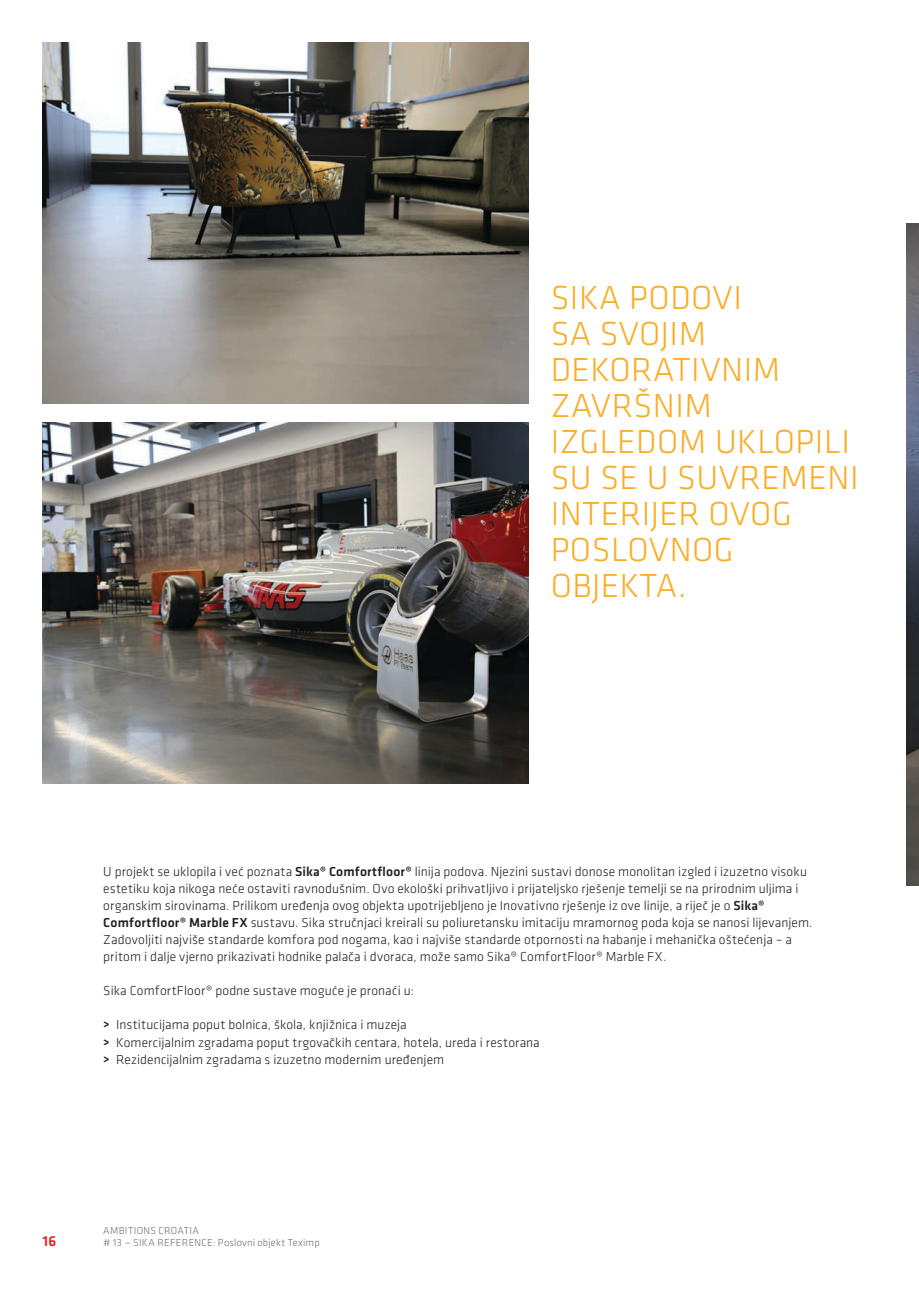
<style>
.page{position:relative;width:919px;height:1289px;background:#fff}
.page>*{position:absolute;margin:0;border:0;box-sizing:border-box;transform-origin:0 0}
.SI_Quote_Magazine_A4{font:300 34.5px/36px "Klavika";letter-spacing:.015em;color:#fbac24}
.t1{font:500 15px "Klavika";color:#ed1c24}
.SI_Copy_Magazine_A4{font:300 13.5px/17px "Klavika";letter-spacing:.005em;color:#231f20}
.Angaben{font:300 10.5px "Klavika";letter-spacing:.025em;color:#6d6f71}
.s1{font-weight:500}
.s2{font-weight:500;font-stretch:condensed}
</style>
<div class="page">
<img style="left:906px;top:223px;width:12px;height:662px">
<img style="left:43px;top:43px;width:485px;height:361px">
<img style="left:43px;top:422px;width:485px;height:361px">
<p class="SI_Quote_Magazine_A4" style="left:550px;top:279px;width:193px">SIKA PODOVI</p>
<p class="SI_Quote_Magazine_A4" style="left:550px;top:315px;width:157px">SA SVOJIM</p>
<p class="SI_Quote_Magazine_A4" style="left:550px;top:351px;width:231px">DEKORATIVNIM</p>
<p class="SI_Quote_Magazine_A4" style="left:550px;top:387px;width:163px">ZAVRŠNIM</p>
<p class="SI_Quote_Magazine_A4" style="left:550px;top:423px;width:301px">IZGLEDOM UKLOPILI</p>
<p class="SI_Quote_Magazine_A4" style="left:550px;top:459px;width:309px">SU SE U SUVREMENI<br>INTERIJER OVOG</p>
<p class="SI_Quote_Magazine_A4" style="left:550px;top:531px;width:184px">POSLOVNOG</p>
<p class="SI_Quote_Magazine_A4" style="left:550px;top:567px;width:137px">OBJEKTA.</p>
<p class="SI_Copy_Magazine_A4" style="left:103px;top:863px;width:705px">U projekt se uklopila i već poznata <span class="s1">Sika® Comfortfloor®</span> linija podova. Njezini sustavi donose monolitan izgled i izuzetno visoku estetiku koja nikoga neće ostaviti ravnodušnim. Ovo ekološki prihvatljivo i prijateljsko rješenje temelji se na prirodnim uljima i organskim sirovinama. Prilikom uređenja ovog objekta upotrijebljeno je Inovativno rješenje iz ove linije, a riječ je o <span class="s1">Sika®</span></p>
<p class="SI_Copy_Magazine_A4" style="left:103px;top:914px;width:710px"><span class="s1">Comfortfloor® Marble FX</span> sustavu. Sika stručnjaci kreirali su poliuretansku imitaciju mramornog poda koja se nanosi lijevanjem.<br>Zadovoljiti najviše standarde komfora pod nogama, kao i najviše standarde otpornosti na habanje i mehanička oštećenja – a pritom i dalje vjerno prikazivati hodnike palača i dvoraca, može samo Sika® ComfortFloor® Marble FX.</p>
<p class="SI_Copy_Magazine_A4" style="left:103px;top:982px;width:312px">Sika ComfortFloor® podne sustave moguće je pronaći u:</p>
<p class="SI_Copy_Magazine_A4" style="left:103px;top:1016px;width:305px"><span class="s2">&gt;</span> Institucijama poput bolnica, škola, knjižnica i muzeja</p>
<p class="SI_Copy_Magazine_A4" style="left:103px;top:1033px;width:438px"><span class="s2">&gt;</span> Komercijalnim zgradama poput trgovačkih centara, hotela, ureda i restorana</p>
<p class="SI_Copy_Magazine_A4" style="left:103px;top:1050px;width:342px"><span class="s2">&gt;</span> Rezidencijalnim zgradama s izuzetno modernim uređenjem</p>
<p class="t1" style="left:43px;top:1231px;width:15px">16</p>
<p class="Angaben" style="left:103px;top:1223px;width:97px">AMBITIONS CROATIA</p>
<p class="Angaben" style="left:103px;top:1236px;width:218px"># 13 — SIKA REFERENCE: Poslovni objekt Teximp</p>
</div>
